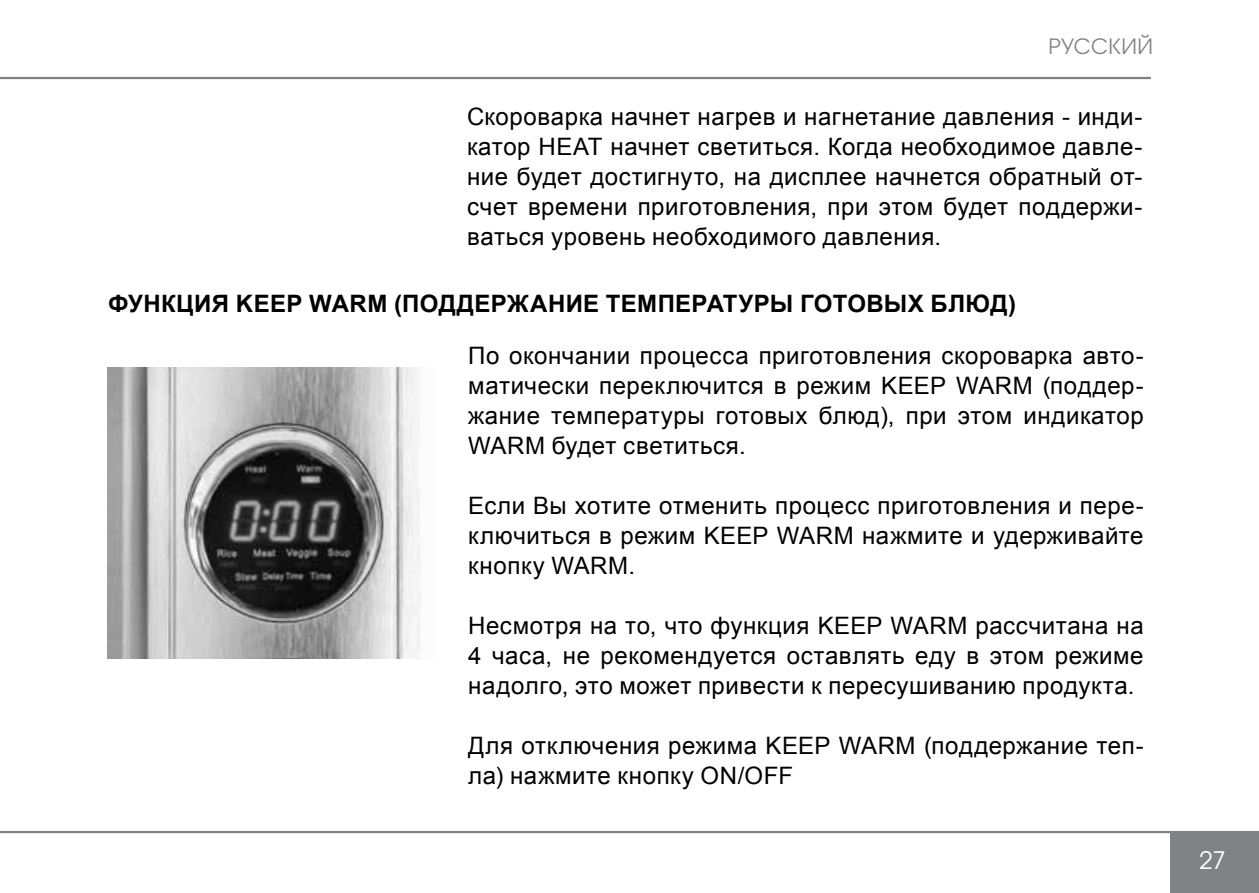
<style>
.page{position:relative;width:1259px;height:893px;background:#fff}
.page>*{position:absolute;margin:0;border:0;box-sizing:border-box;transform-origin:0 0}
.t1{font:24px/30px "Arial";letter-spacing:.025em;color:#000;text-align:justify}
.t2{font:700 24px "Arial";letter-spacing:.02em;color:#000}
.t3{font:24px "Avant Garde Gothic C";color:#fff}
.t4{font:21px "Avant Garde Gothic C";letter-spacing:.01em;color:#808285}
</style>
<div class="page">
<div style="left:1169px;top:831px;width:90px;height:62px;background:#808285"></div>
<hr style="left:0;top:77px;width:1151px;height:2px;background:#808285">
<hr style="left:0;top:831px;width:1212px;height:2px;background:#808285">
<img style="left:107px;top:368px;width:314px;height:290px">
<p class="t4" style="left:1048px;top:34px;width:103px">РУССКИЙ</p>
<p class="t1" style="left:467px;top:102px;width:677px">Скороварка начнет нагрев и нагнетание давления - инди&shy;катор HEAT начнет светиться. Когда необходимое давле&shy;ние будет достигнуто, на дисплее начнется обратный от&shy;счет времени приготовления, при этом будет поддержи&shy;ваться уровень необходимого давления.</p>
<p class="t2" style="left:108px;top:288px;width:313px">Функция KEEP WARM (поддержание</p>
<p class="t2" style="left:606px;top:288px;width:18px">температ</p>
<p class="t2" style="left:738px;top:288px;width:81px">уры готовых</p>
<p class="t2" style="left:930px;top:288px;width:20px">блюд</p>
<p class="t2" style="left:1008px;top:288px;width:9px">)</p>
<p class="t1" style="left:468px;top:341px;width:677px">По окончании процесса приготовления скороварка авто&shy;матически переключится в режим KEEP WARM (поддер&shy;жание температуры готовых блюд), при этом индикатор WARM будет светиться.</p>
<p class="t1" style="left:468px;top:491px;width:677px">Если Вы хотите отменить процесс приготовления и пере&shy;ключиться в режим KEEP WARM нажмите и удерживайте кнопку WARM.</p>
<p class="t1" style="left:468px;top:611px;width:677px">Несмотря на то, что функция KEEP WARM рассчитана на 4 часа, не рекомендуется оставлять еду в этом режиме надолго, это может привести к пересушиванию продукта.</p>
<p class="t1" style="left:468px;top:731px;width:677px">Для отключения режима KEEP WARM (поддержание теп&shy;ла) нажмите кнопку ON/OFF</p>
<p class="t3" style="left:1199px;top:846px;width:28px">27</p>
</div>
